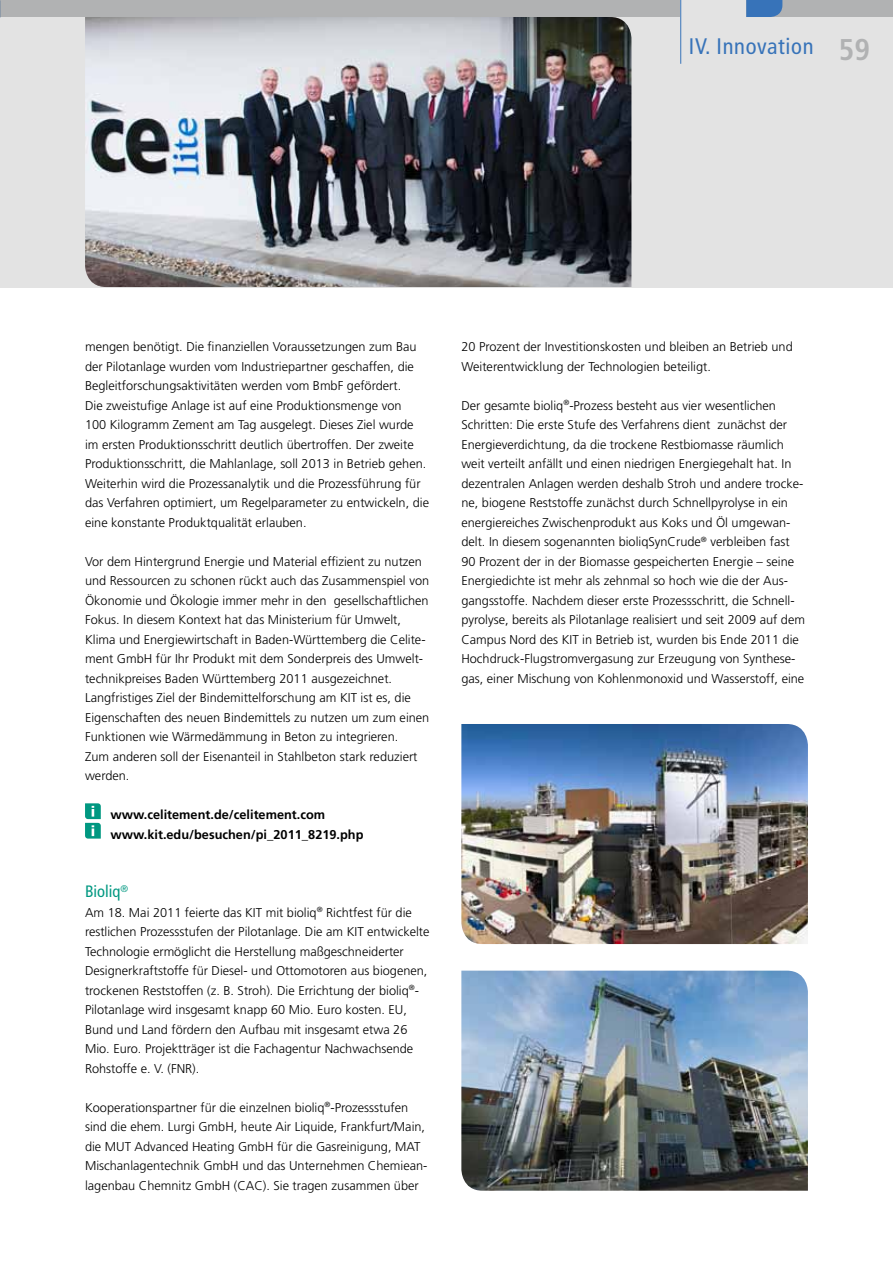
<style>
.page{position:relative;width:893px;height:1263px;background:#fff}
.page>*{position:absolute;margin:0;border:0;box-sizing:border-box;transform-origin:0 0}
.t1{font:condensed 22.5px "Frutiger LT";letter-spacing:.03em;color:#3773b9}
.t2{font:condensed 16.5px "Frutiger LT";color:#009881}
.t3{font:300 12.75px/19.5px "Frutiger LT Std";color:#000}
.t4{font:700 12.75px/19.5px "Frutiger LT Std";color:#000}
.s1{font-weight:700;font-size:30px;color:#b1b2b3}
</style>
<div class="page">
<div style="left:0;top:0;width:893px;height:17px;background:#b1b2b3"></div>
<div style="left:0;top:17px;width:893px;height:270px;background:#e3e3e3"></div>
<div style="left:680px;top:0;width:66px;height:17px;background:#e3e3e3"></div>
<svg style="left:746px;top:0;width:36px;height:17px"></svg>
<hr style="left:680px;top:0;width:1px;height:64px;background:#3773b9">
<svg style="left:85px;top:803px;width:16px;height:35px"></svg>
<img style="left:85px;top:17px;width:546px;height:270px">
<img style="left:461px;top:724px;width:347px;height:220px">
<img style="left:461px;top:971px;width:347px;height:220px">
<h1 class="t1" style="left:689px;top:33px;width:183px">IV. Innovation <span class="s1">59</span></h1>
<p class="t3" style="left:85px;top:337px;width:346px">mengen benötigt. Die finanziellen Voraussetzungen zum Bau der Pilotanlage wurden vom Industriepartner geschaffen, die Begleitforschungsaktivitäten werden vom BmbF gefördert.<br>Die zweistufige Anlage ist auf eine Produktionsmenge von<br>100 Kilogramm Zement am Tag ausgelegt. Dieses Ziel wurde im ersten Produktionsschritt deutlich übertroffen. Der zweite Produktionsschritt, die Mahlanlage, soll 2013 in Betrieb gehen.<br>Weiterhin wird die Prozessanalytik und die Prozessführung für das Verfahren optimiert, um Regelparameter zu entwickeln, die eine konstante Produktqualität erlauben.</p>
<p class="t3" style="left:85px;top:551px;width:346px">Vor dem Hintergrund Energie und Material effizient zu nutzen und Ressourcen zu schonen rückt auch das Zusammenspiel von Ökonomie und Ökologie immer mehr in den gesellschaftlichen Fokus. In diesem Kontext hat das Ministerium für Umwelt, Klima und Energiewirtschaft in Baden-Württemberg die Celite&shy;ment GmbH für Ihr Produkt mit dem Sonderpreis des Umwelt&shy;technikpreises Baden Württemberg 2011 ausgezeichnet.<br>Langfristiges Ziel der Bindemittelforschung am KIT ist es, die Eigenschaften des neuen Bindemittels zu nutzen um zum einen Funktionen wie Wärmedämmung in Beton zu integrieren.<br>Zum anderen soll der Eisenanteil in Stahlbeton stark reduziert werden.</p>
<p class="t4" style="left:111px;top:805px;width:254px">www.celitement.de/celitement.com www.kit.edu/besuchen/pi_2011_8219.php</p>
<p class="t2" style="left:85px;top:882px;width:45px">Bioliq<sup>®</sup></p>
<p class="t3" style="left:85px;top:903px;width:346px">Am 18. Mai 2011 feierte das KIT mit bioliq<sup>®</sup> Richtfest für die restlichen Prozessstufen der Pilotanlage. Die am KIT entwickelte Technologie ermöglicht die Herstellung maßgeschneiderter Designerkraftstoffe für Diesel- und Ottomotoren aus biogenen, trockenen Reststoffen (z. B. Stroh). Die Errichtung der bioliq<sup>®</sup>- Pilotanlage wird insgesamt knapp 60 Mio. Euro kosten. EU, Bund und Land fördern den Aufbau mit insgesamt etwa 26<br>Mio. Euro. Projektträger ist die Fachagentur Nachwachsende Rohstoffe e. V. (FNR).</p>
<p class="t3" style="left:85px;top:1098px;width:344px">Kooperationspartner für die einzelnen bioliq<sup>®</sup>-Prozessstufen sind die ehem. Lurgi GmbH, heute Air Liquide, Frankfurt/Main, die MUT Advanced Heating GmbH für die Gasreinigung, MAT Mischanlagentechnik GmbH und das Unternehmen Chemiean&shy;lagenbau Chemnitz GmbH (CAC). Sie tragen zusammen über</p>
<p class="t3" style="left:461px;top:337px;width:333px">20 Prozent der Investitionskosten und bleiben an Betrieb und<br>Weiterentwicklung der Technologien beteiligt.</p>
<p class="t3" style="left:461px;top:396px;width:345px">Der gesamte bioliq<sup>®</sup>-Prozess besteht aus vier wesentlichen Schritten: Die erste Stufe des Verfahrens dient zunächst der Energieverdichtung, da die trockene Restbiomasse räumlich weit verteilt anfällt und einen niedrigen Energiegehalt hat. In dezentralen Anlagen werden deshalb Stroh und andere trocke&shy;ne, biogene Reststoffe zunächst durch Schnellpyrolyse in ein energiereiches Zwischenprodukt aus Koks und Öl umgewan&shy;delt. In diesem sogenannten bioliqSynCrude<sup>®</sup> verbleiben fast 90 Prozent der in der Biomasse gespeicherten Energie – seine Energiedichte ist mehr als zehnmal so hoch wie die der Aus&shy;gangsstoffe. Nachdem dieser erste Prozessschritt, die Schnell&shy;pyrolyse, bereits als Pilotanlage realisiert und seit 2009 auf dem Campus Nord des KIT in Betrieb ist, wurden bis Ende 2011 die Hochdruck-Flugstromvergasung zur Erzeugung von Synthese&shy;gas, einer Mischung von Kohlenmonoxid und Wasserstoff, eine</p>
</div>
